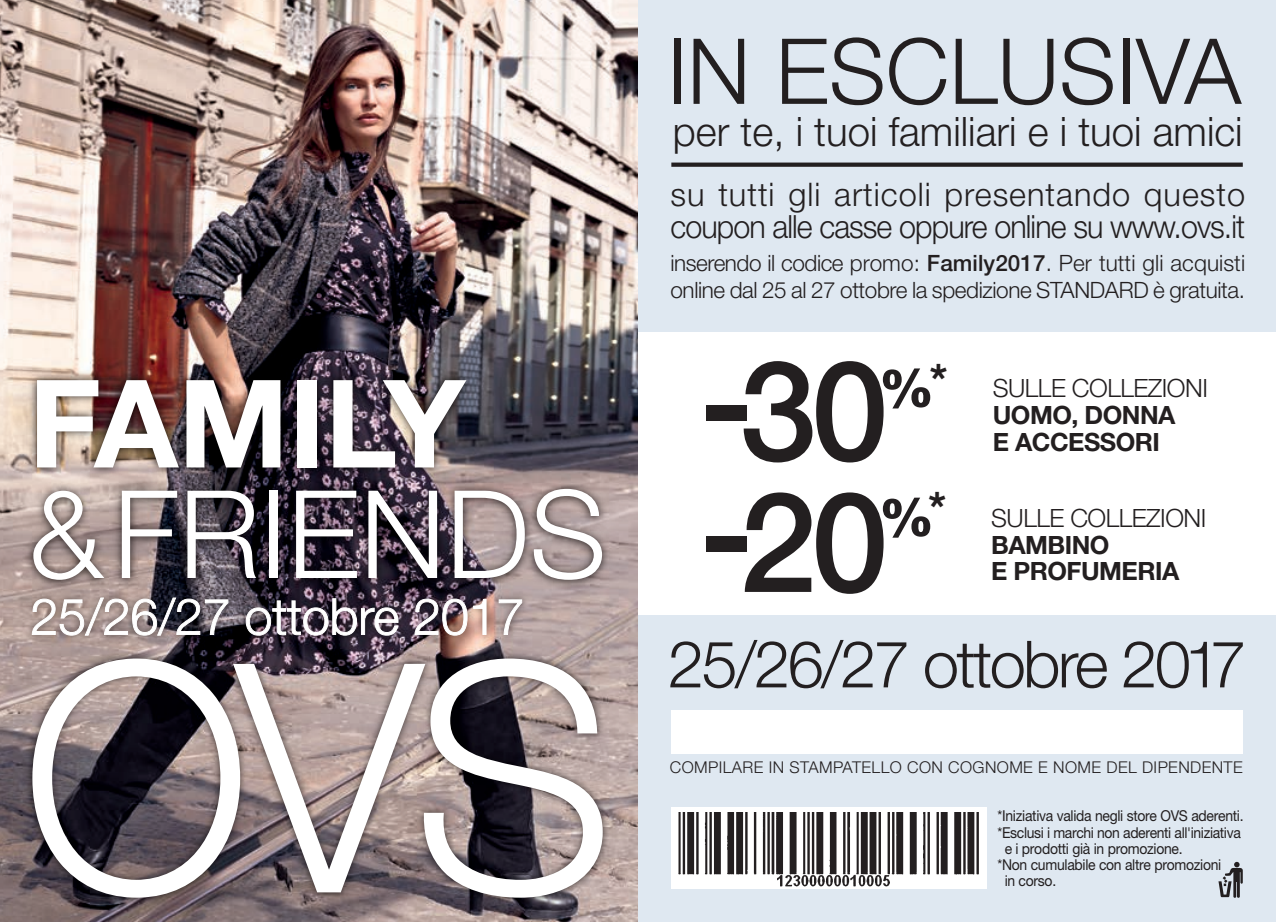
<style>
.page{position:relative;width:1276px;height:922px;background:#fff}
.page>*{position:absolute;margin:0;border:0;box-sizing:border-box;transform-origin:0 0}
.t1{font:500 139.25px "Helvetica Neue";color:#231f20}
.t2{font:300 122.25px "Helvetica Neue";color:#fff}
.t3{font:700 122.25px "Helvetica Neue";color:#fff}
.t4{font:300 91px "Helvetica Neue";color:#231f20}
.t5{font:300 65px "Helvetica Neue";letter-spacing:-.04em;color:#231f20}
.t6{font:900 53.5px "Helvetica Neue";color:#231f20}
.t7{font:300 50px "Helvetica Neue";color:#fff}
.t8{font:700 45px "Helvetica Neue";color:#231f20}
.t9{font:300 40.5px "Helvetica Neue";color:#231f20}
.t10{font:300 32.5px "Helvetica Neue";letter-spacing:.03em;color:#231f20}
.t11{font:300 32px "Helvetica Neue";letter-spacing:-.03em;color:#231f20;scale:.95 1}
.t12{font:700 25.25px/26.8px "Helvetica Neue";letter-spacing:-.02em;color:#231f20}
.t13{font:300 25.25px "Helvetica Neue";letter-spacing:-.02em;color:#231f20}
.t14{font:300 22.5px/27.5px "Helvetica Neue";letter-spacing:-.015em;color:#231f20}
.t15{font:300 16.25px "Helvetica Neue";letter-spacing:.025em;color:#231f20}
.t16{font:15px "Helvetica Neue";letter-spacing:-.02em;color:#231f20;scale:.93 1}
.s1{font-weight:500}
</style>
<div class="page">
<img style="left:0;top:0;width:638px;height:921px">
<img style="left:15px;top:350px;width:605px;height:267px">
<img style="left:19px;top:580px;width:517px;height:76px">
<svg style="left:32px;top:597px;width:196px;height:38px;background:#8a8081"></svg>
<svg style="left:246px;top:598px;width:153px;height:37px;background:#59515c"></svg>
<img style="left:414px;top:598px;width:73px;height:37px">
<svg style="left:498px;top:599px;width:24px;height:36px"></svg>
<img style="left:22px;top:647px;width:591px;height:261px">
<svg style="left:32px;top:658px;width:201px;height:239px"></svg>
<svg style="left:233px;top:658px;width:370px;height:239px"></svg>
<div style="left:638px;top:0;width:638px;height:921px;background:#dfe8f1"></div>
<div style="left:671px;top:709px;width:571px;height:44px;background:#fff"></div>
<div style="left:671px;top:162px;width:571px;height:5px;background:#231f20"></div>
<div style="left:638px;top:333px;width:638px;height:281px;background:#fff"></div>
<div style="left:671px;top:807px;width:315px;height:81px;background:#fff"></div>
<img style="left:678px;top:812px;width:301px;height:74px">
<svg style="left:1218px;top:861px;width:24px;height:36px"></svg>
<h2 class="t3" style="left:29px;top:348px;width:438px">FAMILY</h2>
<h2 class="t2" style="left:29px;top:459px;width:579px">&amp;FRIENDS</h2>
<h3 class="t7" style="left:30px;top:586px;width:495px">25/26/27 ottobre 2017</h3>
<h3 class="t4" style="left:667px;top:16px;width:575px">IN ESCLUSIVA</h3>
<h3 class="t9" style="left:673px;top:106px;width:571px">per te, i tuoi familiari e i tuoi amici</h3>
<h3 class="t10" style="left:670px;top:174px;width:576px">su tutti gli articoli presentando questo</h3>
<h3 class="t11" style="left:670px;top:207px;width:606px">coupon alle casse oppure online su www.ovs.it</h3>
<h3 class="t14" style="left:670px;top:248px;width:576px">inserendo il codice promo: <span class="s1">Family2017</span>. Per tutti gli acquisti online dal 25 al 27 ottobre la spedizione STANDARD è gratuita.</h3>
<h1 class="t1" style="left:699px;top:328px;width:191px">-30</h1>
<h3 class="t6" style="left:879px;top:356px;width:56px">%</h3>
<h3 class="t6" style="left:879px;top:485px;width:69px">%<sup>*</sup></h3>
<h3 class="t8" style="left:929px;top:352px;width:20px">*</h3>
<h1 class="t1" style="left:699px;top:459px;width:191px">-20</h1>
<h3 class="t13" style="left:992px;top:373px;width:217px">SULLE COLLEZIONI</h3>
<h3 class="t12" style="left:992px;top:401px;width:184px">UOMO, DONNA<br>E ACCESSORI</h3>
<h3 class="t13" style="left:991px;top:502px;width:217px">SULLE COLLEZIONI</h3>
<h3 class="t12" style="left:991px;top:530px;width:190px">BAMBINO<br>E PROFUMERIA</h3>
<h3 class="t5" style="left:668px;top:624px;width:580px">25/26/27 ottobre 2017</h3>
<p class="t15" style="left:670px;top:757px;width:574px">COMPILARE IN STAMPATELLO CON COGNOME E NOME DEL DIPENDENTE</p>
<p class="t16" style="left:997px;top:806px;width:266px">*Iniziativa valida negli store OVS aderenti.</p>
<p class="t16" style="left:997px;top:823px;width:263px">*Esclusi i marchi non aderenti all'iniziativa</p>
<p class="t16" style="left:1004px;top:839px;width:193px">e i prodotti già in promozione.</p>
<p class="t16" style="left:997px;top:855px;width:242px">*Non cumulabile con altre promozioni</p>
<p class="t16" style="left:1004px;top:871px;width:57px">in corso.</p>
</div>
